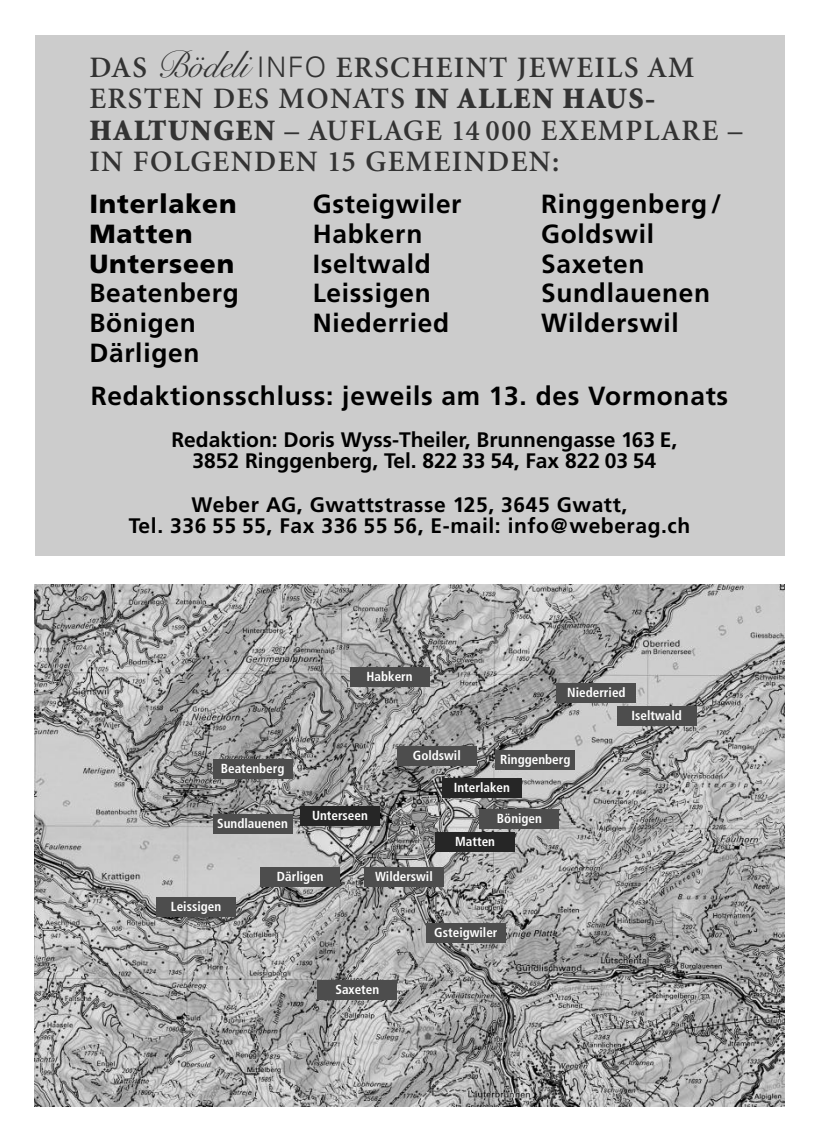
<style>
.page{position:relative;width:819px;height:1141px;background:#fff}
.page>*{position:absolute;margin:0;border:0;box-sizing:border-box;transform-origin:0 0}
.t1{font:600 29.75px/31.5px "Minion";letter-spacing:.05em;color:#333}
.t2{font:700 26.25px/29.8px "Frutiger";letter-spacing:.03em;color:#000}
.t3{font:900 26.25px/29.8px "Frutiger";letter-spacing:.03em;color:#000}
.t4{font:700 21px/21px "Frutiger";color:#000;text-align:center}
.t5{font:700 21px/21px "Frutiger";letter-spacing:.03em;color:#000;text-align:center}
.t6{font:700 condensed 13.12px "Frutiger";color:#fff}
.s1{font-family:"Judith";font-weight:400;font-size:37.62px}
.s2{font-family:"Univers";font-weight:300;font-size:28.18px}
.s3{font-weight:900}
</style>
<div class="page">
<div style="left:35px;top:35px;width:749px;height:521px;background:#ccc"></div>
<img style="left:35px;top:585px;width:749px;height:521px">
<div style="left:442px;top:778px;width:79px;height:20px;background:#262626"></div>
<div style="left:495px;top:750px;width:80px;height:20px;background:#4d4d4d"></div>
<div style="left:397px;top:746px;width:79px;height:20px;background:#4d4d4d"></div>
<div style="left:435px;top:832px;width:80px;height:20px;background:#262626"></div>
<div style="left:300px;top:806px;width:79px;height:20px;background:#262626"></div>
<div style="left:213px;top:759px;width:79px;height:20px;background:#4d4d4d"></div>
<div style="left:479px;top:809px;width:80px;height:19px;background:#4d4d4d"></div>
<div style="left:260px;top:867px;width:80px;height:20px;background:#4d4d4d"></div>
<div style="left:426px;top:923px;width:79px;height:20px;background:#4d4d4d"></div>
<div style="left:350px;top:667px;width:79px;height:20px;background:#4d4d4d"></div>
<div style="left:617px;top:706px;width:79px;height:20px;background:#4d4d4d"></div>
<div style="left:156px;top:897px;width:80px;height:19px;background:#4d4d4d"></div>
<div style="left:556px;top:683px;width:80px;height:20px;background:#4d4d4d"></div>
<div style="left:317px;top:980px;width:80px;height:20px;background:#4d4d4d"></div>
<div style="left:213px;top:814px;width:79px;height:19px;background:#4d4d4d"></div>
<div style="left:364px;top:867px;width:79px;height:20px;background:#4d4d4d"></div>
<p class="t1" style="left:89px;top:54px;width:654px">DAS <span class="s1">Bödeli</span> <span class="s2">INFO</span> ERSCHEINT JEWEILS AM ERSTEN DES MONATS <span class="s3">IN ALLEN HAUS-HALTUNGEN</span> – AUFLAGE 14 000 EXEMPLARE – IN FOLGENDEN 15 GEMEINDEN:</p>
<p class="t2" style="left:541px;top:191px;width:182px">Ringgenberg/<br>Goldswil<br>Saxeten<br>Sundlauenen<br>Wilderswil</p>
<p class="t3" style="left:89px;top:191px;width:149px">Interlaken<br>Matten<br>Unterseen</p>
<p class="t2" style="left:89px;top:280px;width:151px">Beatenberg<br>Bönigen<br>Därligen</p>
<p class="t2" style="left:313px;top:191px;width:150px">Gsteigwiler<br>Habkern<br>Iseltwald<br>Leissigen<br>Niederried</p>
<p class="t2" style="left:91px;top:383px;width:639px">Redaktionsschluss: jeweils am 13. des Vormonats</p>
<p class="t4" style="left:171px;top:431px;width:507px">Redaktion: Doris Wyss-Theiler, Brunnengasse 163 E,<br>3852 Ringgenberg, Tel. 822 33 54, Fax 822 03 54</p>
<p class="t5" style="left:129px;top:495px;width:563px">Weber AG, Gwattstrasse 125, 3645 Gwatt,<br>Tel. 336 55 55, Fax 336 55 56, E-mail: info@weberag.ch</p>
<p class="t6" style="left:221px;top:763px;width:65px">Beatenberg</p>
<p class="t6" style="left:217px;top:818px;width:72px">Sundlauenen</p>
<p class="t6" style="left:366px;top:671px;width:48px">Habkern</p>
<p class="t6" style="left:567px;top:687px;width:60px">Niederried</p>
<p class="t6" style="left:631px;top:711px;width:52px">Iseltwald</p>
<p class="t6" style="left:413px;top:750px;width:49px">Goldswil</p>
<p class="t6" style="left:500px;top:754px;width:72px">Ringgenberg</p>
<p class="t6" style="left:312px;top:810px;width:57px">Unterseen</p>
<p class="t6" style="left:454px;top:782px;width:58px">Interlaken</p>
<p class="t6" style="left:497px;top:813px;width:46px">Bönigen</p>
<p class="t6" style="left:455px;top:836px;width:41px">Matten</p>
<p class="t6" style="left:171px;top:901px;width:52px">Leissigen</p>
<p class="t6" style="left:277px;top:871px;width:48px">Därligen</p>
<p class="t6" style="left:375px;top:871px;width:59px">Wilderswil</p>
<p class="t6" style="left:434px;top:927px;width:65px">Gsteigwiler</p>
<p class="t6" style="left:335px;top:984px;width:45px">Saxeten</p>
</div>
